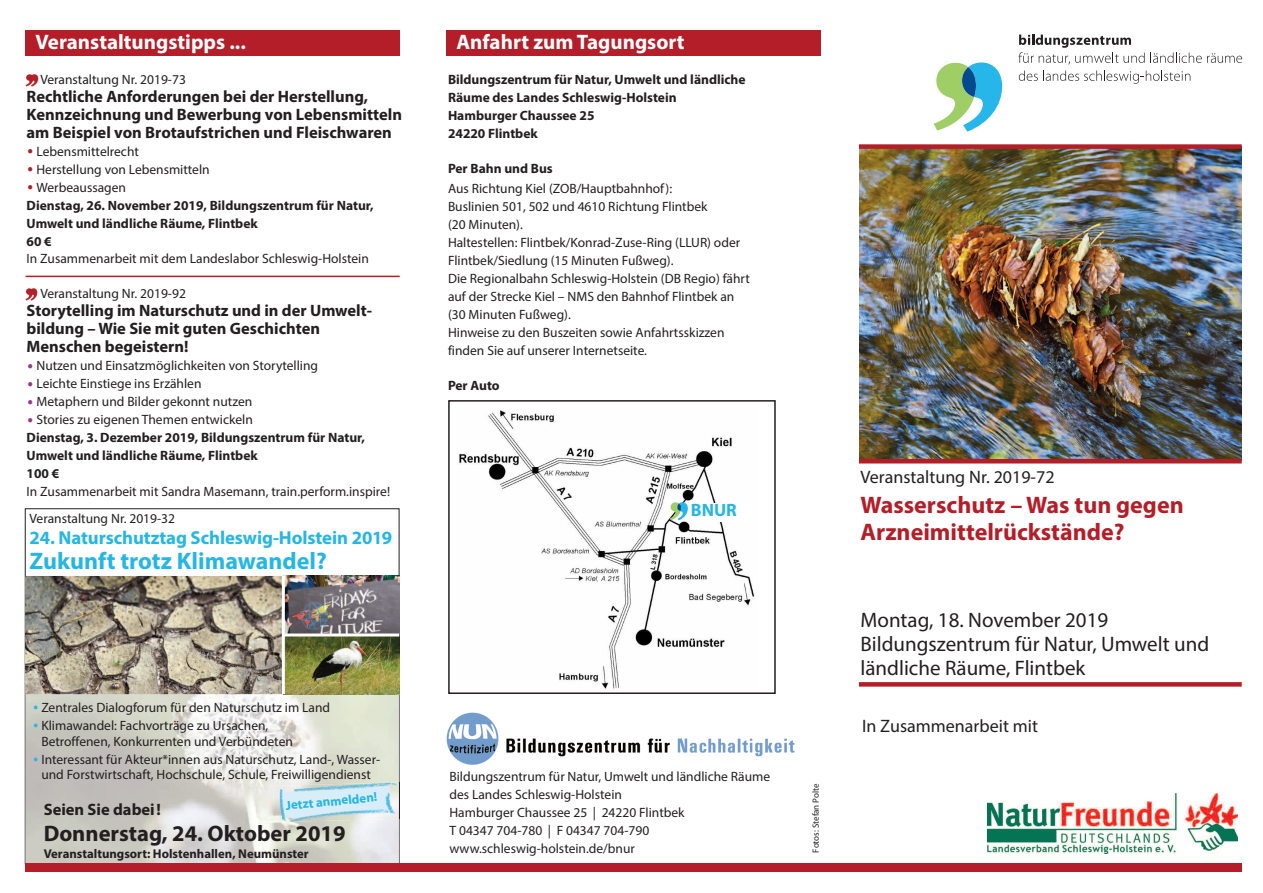
<style>
.page{position:relative;width:1263px;height:893px;background:#fff}
.page>*{position:absolute;margin:0;border:0;box-sizing:border-box;transform-origin:0 0}
.t1{font:34.5px "Myriad Pro";color:#99388a}
.t2{font:34.5px "Myriad Pro";color:#b31e28}
.t3{font:30px "Myriad Pro";color:#26b6e4}
.t4{font:700 24px/27px "Myriad Pro";color:#b31e28}
.t5{font:700 24px "Myriad Pro";color:#26b6e4}
.t6{font:700 22.5px "Myriad Pro";color:#231f20}
.t7{font:21px/24px "Myriad Pro";color:#231f20}
.t8{font:700 21px "Myriad Pro";color:#fff}
.t9{font:700 18.75px "Myriad Pro";letter-spacing:-.005em;color:#26b6e4}
.t10{font:18px "Myriad Pro";color:#231f20}
.t11{font:700 17.85px "Myriad Pro";color:#26b6e4}
.t12{font:700 16.5px/18px "Myriad Pro";color:#231f20}
.t13{font:13.5px/18px "Myriad Pro";color:#231f20}
.t14{font:700 13.5px/18px "Myriad Pro";color:#231f20}
.t15{font:700 12.9px "Myriad Pro";color:#26b6e4}
.t16{font:700 12.75px "Myriad Pro";color:#231f20}
.t17{font:9px "Myriad Pro";color:#231f20}
</style>
<div class="page">
<img style="left:25px;top:694px;width:374px;height:169px">
<img style="left:859px;top:149px;width:383px;height:310px">
<div style="left:859px;top:682px;width:383px;height:5px;background:#b31e28"></div>
<svg style="left:1018px;top:35px;width:224px;height:30px"></svg>
<svg style="left:1019px;top:71px;width:171px;height:13px"></svg>
<svg style="left:934px;top:62px;width:68px;height:70px"></svg>
<div style="left:446px;top:30px;width:375px;height:25px;background:#b31e28"></div>
<div style="left:26px;top:30px;width:374px;height:25px;background:#b31e28"></div>
<div style="left:26px;top:863px;width:1216px;height:9px;background:#b31e28"></div>
<img style="left:446px;top:712px;width:349px;height:53px">
<div style="left:859px;top:144px;width:383px;height:5px;background:#b31e28"></div>
<hr style="left:859px;top:459px;width:383px;height:4px;background:#b31e28">
<img style="left:988px;top:793px;width:250px;height:60px">
<svg style="left:25px;top:74px;width:13px;height:13px"></svg>
<img style="left:459px;top:410px;width:296px;height:279px">
<div style="left:448px;top:400px;width:328px;height:294px;border:2px solid #231f20"></div>
<div style="left:691px;top:503px;width:60px;height:18px;background:#fff"></div>
<svg style="left:670px;top:502px;width:18px;height:18px"></svg>
<img style="left:25px;top:576px;width:257px;height:118px">
<img style="left:285px;top:576px;width:114px;height:57px">
<img style="left:285px;top:636px;width:114px;height:58px">
<img style="left:399px;top:782px;width:1px;height:37px">
<img style="left:273px;top:782px;width:126px;height:40px">
<hr style="left:26px;top:276px;width:374px;height:1px;background:#b31e28">
<svg style="left:25px;top:288px;width:13px;height:12px"></svg>
<h3 class="t8" style="left:36px;top:34px;width:212px">Veranstaltungstipps ...</h3>
<h3 class="t8" style="left:456px;top:34px;width:230px">Anfahrt zum Tagungsort</h3>
<p class="t13" style="left:40px;top:72px;width:147px">Veranstaltung Nr. 2019-73</p>
<p class="t12" style="left:27px;top:89px;width:377px">Rechtliche Anforderungen bei der Herstellung,<br>Kennzeichnung und Bewerbung von Lebensmitteln am Beispiel von Brotaufstrichen und Fleischwaren</p>
<h1 class="t2" style="left:27px;top:129px;width:9px">.</h1>
<p class="t13" style="left:36px;top:144px;width:104px">Lebensmittelrecht</p>
<h1 class="t2" style="left:27px;top:147px;width:9px">.</h1>
<p class="t13" style="left:36px;top:162px;width:175px">Herstellung von Lebensmitteln</p>
<h1 class="t2" style="left:27px;top:165px;width:9px">.</h1>
<p class="t13" style="left:36px;top:180px;width:91px">Werbeaussagen</p>
<p class="t14" style="left:27px;top:198px;width:349px">Dienstag, 26. November 2019, Bildungszentrum für Natur,<br>Umwelt und ländliche Räume, Flintbek<br>60€</p>
<p class="t13" style="left:27px;top:251px;width:344px">In Zusammenarbeit mit dem Landeslabor Schleswig-Holstein</p>
<p class="t13" style="left:40px;top:286px;width:147px">Veranstaltung Nr. 2019-92</p>
<p class="t12" style="left:27px;top:303px;width:347px">Storytelling im Naturschutz und in der Umwelt&shy;bildung – Wie Sie mit guten Geschichten<br>Menschen begeistern!</p>
<h1 class="t1" style="left:27px;top:343px;width:9px">.</h1>
<p class="t13" style="left:36px;top:358px;width:283px">Nutzen und Einsatzmöglichkeiten von Storytelling</p>
<h1 class="t1" style="left:27px;top:361px;width:9px">.</h1>
<p class="t13" style="left:36px;top:376px;width:167px">Leichte Einstiege ins Erzählen</p>
<h1 class="t1" style="left:27px;top:379px;width:9px">.</h1>
<p class="t13" style="left:36px;top:394px;width:217px">Metaphern und Bilder gekonnt nutzen</p>
<h1 class="t1" style="left:27px;top:397px;width:9px">.</h1>
<p class="t13" style="left:36px;top:412px;width:218px">Stories zu eigenen Themen entwickeln</p>
<p class="t14" style="left:27px;top:430px;width:340px">Dienstag, 3. Dezember 2019, Bildungszentrum für Natur,<br>Umwelt und ländliche Räume, Flintbek<br>100 €</p>
<p class="t13" style="left:27px;top:484px;width:365px">In Zusammenarbeit mit Sandra Masemann, train.perform.inspire!</p>
<p class="t13" style="left:30px;top:510px;width:147px">Veranstaltung Nr. 2019-32</p>
<h3 class="t9" style="left:30px;top:530px;width:364px">24. Naturschutztag Schleswig-Holstein 2019</h3>
<h3 class="t5" style="left:30px;top:552px;width:299px">Zukunft trotz Klimawandel?</h3>
<p class="t14" style="left:448px;top:71px;width:299px">Bildungszentrum für Natur, Umwelt und ländliche<br>Räume des Landes Schleswig-Holstein<br>Hamburger Chaussee 25<br>24220 Flintbek</p>
<p class="t14" style="left:448px;top:160px;width:106px">Per Bahn und Bus</p>
<p class="t13" style="left:448px;top:181px;width:303px">Aus Richtung Kiel (ZOB/Hauptbahnhof):<br>Buslinien 501, 502 und 4610 Richtung Flintbek<br>(20 Minuten).<br>Haltestellen: Flintbek/Konrad-Zuse-Ring (LLUR) oder Flintbek/Siedlung (15 Minuten Fußweg).<br>Die Regionalbahn Schleswig-Holstein (DB Regio) fährt auf der Strecke Kiel – NMS den Bahnhof Flintbek an (30 Minuten Fußweg).<br>Hinweise zu den Buszeiten sowie Anfahrtsskizzen finden Sie auf unserer Internetseite.</p>
<p class="t14" style="left:448px;top:378px;width:53px">Per Auto</p>
<h3 class="t11" style="left:691px;top:504px;width:47px">BNUR</h3>
<h2 class="t3" style="left:32px;top:688px;width:8px">.</h2>
<p class="t13" style="left:41px;top:700px;width:290px">Zentrales Dialogforum für den Naturschutz im Land</p>
<h2 class="t3" style="left:32px;top:706px;width:8px">.</h2>
<p class="t13" style="left:41px;top:719px;width:253px;line-height:15.5px">Klimawandel: Fachvorträge zu Ursachen,<br>Betroffenen, Konkurrenten und Verbündeten</p>
<h2 class="t3" style="left:32px;top:739px;width:8px">.</h2>
<p class="t13" style="left:41px;top:753px;width:340px;line-height:15.5px">Interessant für Akteur*innen aus Naturschutz, Land-, Wasser&shy;und Forstwirtschaft, Hochschule, Schule, Freiwilligendienst</p>
<p class="t12" style="left:44px;top:802px;width:119px">Seien Sie dabei!</p>
<p class="t15" style="left:285px;top:800px;width:93px;rotate:-5deg">Jetzt anmelden!</p>
<h3 class="t6" style="left:44px;top:825px;width:303px">Donnerstag, 24. Oktober 2019</h3>
<p class="t16" style="left:44px;top:849px;width:267px">Veranstaltungsort: Holstenhallen, Neumünster</p>
<p class="t13" style="left:449px;top:768px;width:322px">Bildungszentrum für Natur, Umwelt und ländliche Räume des Landes Schleswig-Holstein<br>Hamburger Chaussee 25 | 24220 Flintbek<br>T 04347 704-780 | F 04347 704-790 www.schleswig-holstein.de/bnur</p>
<p class="t17" style="left:812px;top:852px;width:71px;rotate:-90deg">Fotos: Stefan Polte</p>
<h3 class="t10" style="left:860px;top:470px;width:196px">Veranstaltung Nr. 2019-72</h3>
<h3 class="t4" style="left:860px;top:493px;width:325px">Wasserschutz – Was tun gegen<br>Arzneimittelrückstände?</h3>
<h3 class="t7" style="left:860px;top:610px;width:350px">Montag, 18. November 2019<br>Bildungszentrum für Natur, Umwelt und ländliche Räume, Flintbek</h3>
<h3 class="t10" style="left:862px;top:719px;width:177px">In Zusammenarbeit mit</h3>
</div>
